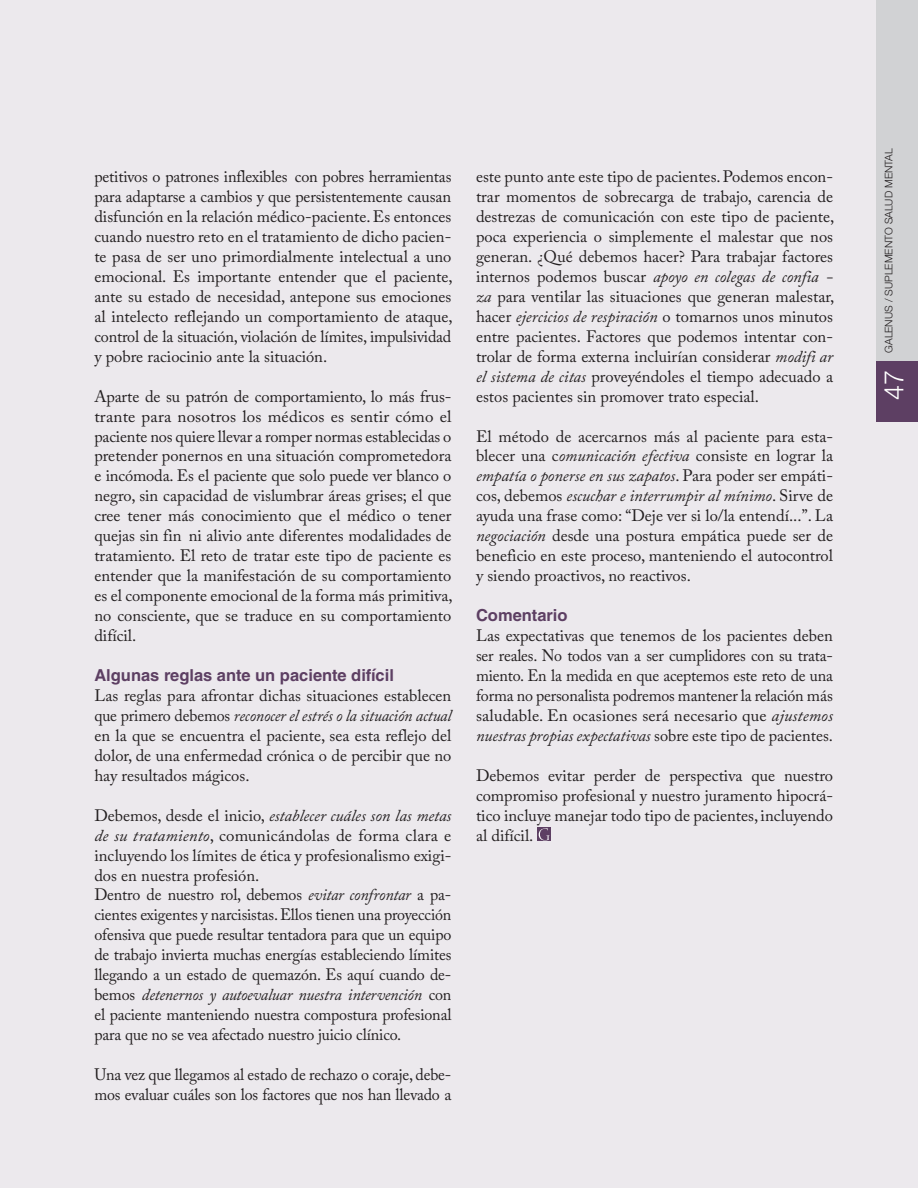
<style>
.page{position:relative;width:918px;height:1188px;background:#ece9ed}
.page>*{position:absolute;margin:0;border:0;box-sizing:border-box;transform-origin:0 0}
.t1{font:300 27px "Helvetica Neue";color:#fff}
.t2{font:16.5px/20px "Adobe Caslon Pro";letter-spacing:-.005em;color:#231f20;text-align:justify}
.t3{font:700 16.5px "Helvetica LT Std";color:#5d3f63}
.t4{font:300 10.5px "Helvetica Neue";color:#231f20}
.s1{font-style:italic}
</style>
<div class="page">
<svg style="left:537px;top:827px;width:14px;height:14px"></svg>
<svg style="left:539px;top:828px;width:10px;height:12px"></svg>
<div style="left:875px;top:0;width:43px;height:412px;background:#d1d2d4"></div>
<div style="left:875px;top:361px;width:43px;height:60px;background:#5d3f63"></div>
<p class="t2" style="left:94px;top:166px;width:360px">petitivos o patrones inflexibles con pobres herramientas para adaptarse a cambios y que persistentemente causan disfunción en la relación médico-paciente. Es entonces cuando nuestro reto en el tratamiento de dicho pacien&shy;te pasa de ser uno primordialmente intelectual a uno emocional. Es importante entender que el paciente, ante su estado de necesidad, antepone sus emociones al intelecto reflejando un comportamiento de ataque, control de la situación, violación de límites, impulsividad y pobre raciocinio ante la situación.</p>
<p class="t2" style="left:94px;top:386px;width:360px">Aparte de su patrón de comportamiento, lo más frus&shy;trante para nosotros los médicos es sentir cómo el paciente nos quiere llevar a romper normas establecidas o pretender ponernos en una situación comprometedora e incómoda. Es el paciente que solo puede ver blanco o negro, sin capacidad de vislumbrar áreas grises; el que cree tener más conocimiento que el médico o tener quejas sin fin ni alivio ante diferentes modalidades de tratamiento. El reto de tratar este tipo de paciente es entender que la manifestación de su comportamiento es el componente emocional de la forma más primitiva, no consciente, que se traduce en su comportamiento difícil.</p>
<p class="t3" style="left:94px;top:665px;width:301px">Algunas reglas ante un paciente difícil</p>
<p class="t2" style="left:94px;top:685px;width:358px">Las reglas para afrontar dichas situaciones establecen que primero debemos <span class="s1">reconocer el estrés o la situación actual </span>en la que se encuentra el paciente, sea esta reflejo del dolor, de una enfermedad crónica o de percibir que no hay resultados mágicos.</p>
<p class="t2" style="left:94px;top:805px;width:358px;text-align:left">Debemos, desde el inicio, <span class="s1">establecer cuáles son las metas de su tratamiento</span>, comunicándolas de forma clara e incluyendo los límites de ética y profesionalismo exigi&shy;dos en nuestra profesión.<br>Dentro de nuestro rol, debemos <span class="s1">evitar confrontar</span> a pa&shy;cientes exigentes y narcisistas. Ellos tienen una proyección ofensiva que puede resultar tentadora para que un equipo de trabajo invierta muchas energías estableciendo límites llegando a un estado de quemazón. Es aquí cuando de&shy;bemos <span class="s1">detenernos y autoevaluar nuestra intervención</span> con el paciente manteniendo nuestra compostura profesional para que no se vea afectado nuestro juicio clínico.</p>
<p class="t2" style="left:94px;top:1064px;width:358px">Una vez que llegamos al estado de rechazo o coraje, debe&shy;mos evaluar cuáles son los factores que nos han llevado a</p>
<p class="t2" style="left:476px;top:166px;width:360px">este punto ante este tipo de pacientes. Podemos encon&shy;trar momentos de sobrecarga de trabajo, carencia de destrezas de comunicación con este tipo de paciente, poca experiencia o simplemente el malestar que nos generan. ¿Qué debemos hacer? Para trabajar factores internos podemos buscar <span class="s1">apoyo en colegas de confia - za</span> para ventilar las situaciones que generan malestar, hacer <span class="s1">ejercicios de respiración</span> o tomarnos unos minutos entre pacientes. Factores que podemos intentar con&shy;trolar de forma externa incluirían considerar <span class="s1">modifi ar el sistema de citas</span> proveyéndoles el tiempo adecuado a estos pacientes sin promover trato especial.</p>
<p class="t2" style="left:476px;top:426px;width:358px">El método de acercarnos más al paciente para esta&shy;blecer una c<span class="s1">omunicación efectiva</span> consiste en lograr la <span class="s1">empatía o ponerse en sus zapatos</span>. Para poder ser empáti&shy;cos, debemos <span class="s1">escuchar e interrumpir al mínimo</span>. Sirve de ayuda una frase como: “Deje ver si lo/la entendí...”. La <span class="s1">negociación</span> desde una postura empática puede ser de beneficio en este proceso, manteniendo el autocontrol y siendo proactivos, no reactivos.</p>
<p class="t3" style="left:476px;top:605px;width:93px">Comentario</p>
<p class="t2" style="left:476px;top:625px;width:358px">Las expectativas que tenemos de los pacientes deben ser reales. No todos van a ser cumplidores con su trata&shy;miento. En la medida en que aceptemos este reto de una forma no personalista podremos mantener la relación más saludable. En ocasiones será necesario que <span class="s1">ajustemos nuestras propias expectativas</span> sobre este tipo de pacientes.</p>
<p class="t2" style="left:476px;top:765px;width:358px">Debemos evitar perder de perspectiva que nuestro compromiso profesional y nuestro juramento hipocrá&shy;tico incluye manejar todo tipo de pacientes, incluyendo al difícil.</p>
<p class="t4" style="left:882px;top:353px;width:206px;rotate:-90deg">GALENUS / SUPLEMENTO SALUD MENTAL</p>
<h1 class="t1" style="left:877px;top:400px;width:32px;rotate:-90deg">47</h1>
</div>
